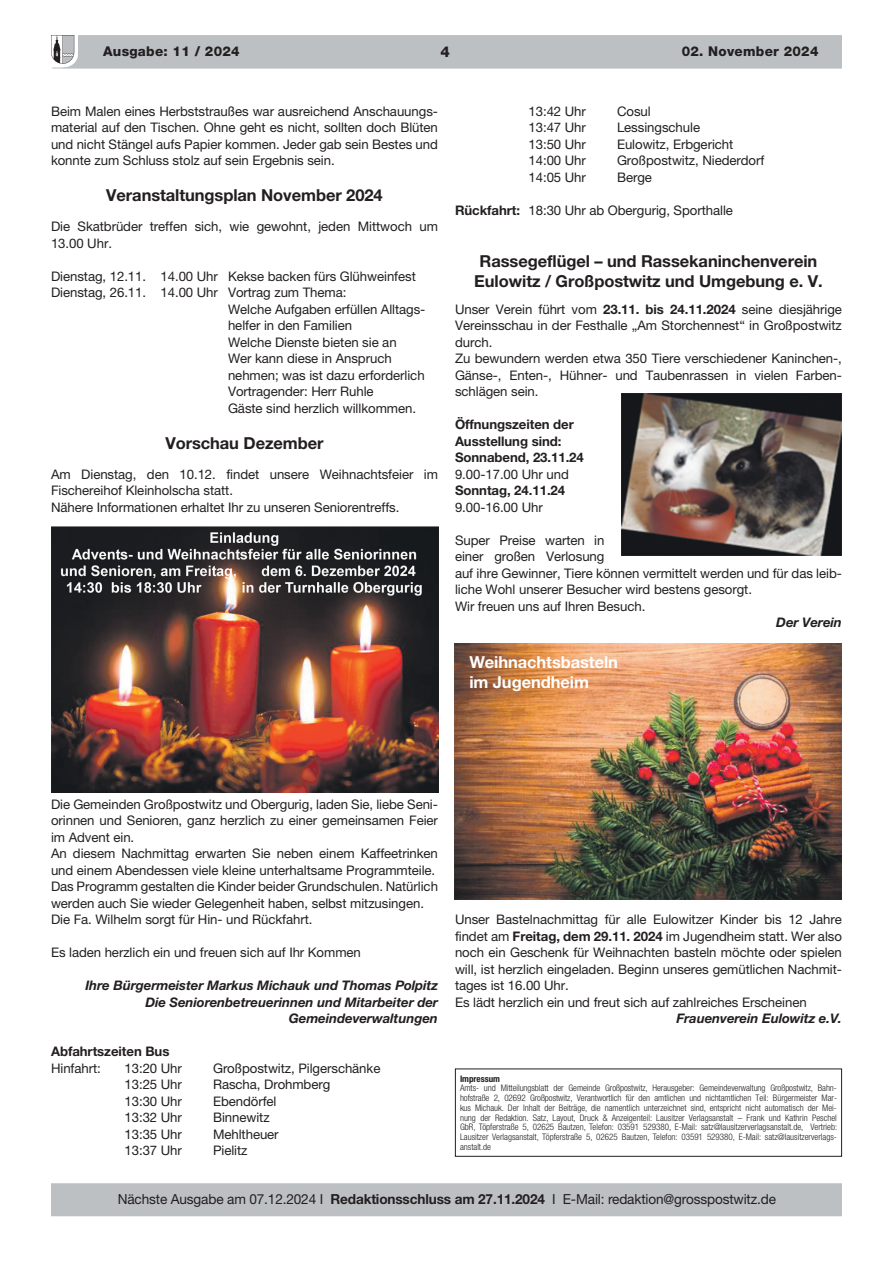
<style>
.page{position:relative;width:893px;height:1263px;background:#fff}
.page>*{position:absolute;margin:0;border:0;box-sizing:border-box;transform-origin:0 0}
.t1{font:700 16.5px/19.5px "Helvetica Neue LT Std";letter-spacing:-.005em;color:#231f20;text-align:center}
.t2{font:700 16.5px/19.5px "Helvetica Neue LT Std";letter-spacing:-.005em;color:#fff}
.t3{font:800 15px "Helvetica Neue LT Std";color:#231f20}
.t4{font:13.8px "Helvetica Neue LT Std";letter-spacing:-.01em;color:#231f20}
.t5{font:800 13.5px "Helvetica Neue LT Std";letter-spacing:.02em;color:#231f20}
.t6{font:13.2px/16.5px "Helvetica Neue LT Std";letter-spacing:-.005em;color:#231f20}
.t7{font:italic 700 13.2px/16.5px "Helvetica Neue LT Std";letter-spacing:-.005em;color:#231f20;text-align:right}
.t8{font:700 13.2px/16.5px "Helvetica Neue LT Std";letter-spacing:-.005em;color:#231f20}
.t9{font:300 condensed 9px/9.8px "Helvetica Neue LT Std";color:#231f20;text-align:justify}
.t10{font:700 condensed 9px "Helvetica Neue LT Std";color:#231f20}
.s1{font-weight:700}
</style>
<div class="page">
<div style="left:63px;top:35px;width:779px;height:33px;background:#bcc0c3"></div>
<svg style="left:51px;top:35px;width:27px;height:32px"></svg>
<hr style="left:52px;top:68px;width:790px;height:1px;background:#bcc0c3">
<div style="left:51px;top:1183px;width:791px;height:33px;background:#bcc0c3"></div>
<img style="left:51px;top:526px;width:387px;height:266px">
<img style="left:621px;top:393px;width:221px;height:162px">
<img style="left:454px;top:643px;width:387px;height:257px">
<div style="left:455px;top:1068px;width:387px;height:89px;border:1px solid #231f20"></div>
<p class="t5" style="left:103px;top:44px;width:138px">Ausgabe: 11 / 2024</p>
<p class="t3" style="left:441px;top:43px;width:11px">4</p>
<p class="t5" style="left:682px;top:44px;width:138px">02. November 2024</p>
<p class="t6" style="left:51px;top:102px;width:388px;text-align:justify">Beim Malen eines Herbststraußes war ausreichend Anschauungs&shy;material auf den Tischen. Ohne geht es nicht, sollten doch Blüten und nicht Stängel aufs Papier kommen. Jeder gab sein Bestes und konnte zum Schluss stolz auf sein Ergebnis sein.</p>
<p class="t1" style="left:106px;top:185px;width:278px">Veranstaltungsplan November 2024</p>
<p class="t6" style="left:51px;top:218px;width:388px">Die Skatbrüder treffen sich, wie gewohnt, jeden Mittwoch um<br>13.00 Uhr.</p>
<p class="t6" style="left:51px;top:267px;width:366px">Dienstag, 12.11. 14.00 Uhr Kekse backen fürs Glühweinfest</p>
<p class="t6" style="left:51px;top:284px;width:297px">Dienstag, 26.11. 14.00 Uhr Vortrag zum Thema:</p>
<p class="t6" style="left:228px;top:300px;width:199px">Welche Aufgaben erfüllen Alltags-</p>
<p class="t6" style="left:228px;top:317px;width:126px">helfer in den Familien</p>
<p class="t6" style="left:228px;top:333px;width:170px">Welche Dienste bieten sie an</p>
<p class="t6" style="left:228px;top:350px;width:165px">Wer kann diese in Anspruch</p>
<p class="t6" style="left:228px;top:366px;width:198px">nehmen; was ist dazu erforderlich</p>
<p class="t6" style="left:228px;top:383px;width:147px">Vortragender: Herr Ruhle</p>
<p class="t6" style="left:228px;top:399px;width:189px">Gäste sind herzlich willkommen.</p>
<p class="t1" style="left:165px;top:433px;width:160px">Vorschau Dezember</p>
<p class="t6" style="left:51px;top:465px;width:388px">Am Dienstag, den 10.12. findet unsere Weihnachtsfeier im<br>Fischereihof Kleinholscha statt.<br>Nähere Informationen erhaltet Ihr zu unseren Seniorentreffs.</p>
<p class="t6" style="left:528px;top:102px;width:59px">13:42 Uhr</p>
<p class="t6" style="left:617px;top:102px;width:35px">Cosul</p>
<p class="t6" style="left:528px;top:119px;width:59px">13:47 Uhr</p>
<p class="t6" style="left:617px;top:119px;width:85px">Lessingschule</p>
<p class="t6" style="left:528px;top:135px;width:59px">13:50 Uhr</p>
<p class="t6" style="left:617px;top:135px;width:118px">Eulowitz, Erbgericht</p>
<p class="t6" style="left:528px;top:152px;width:59px">14:00 Uhr</p>
<p class="t6" style="left:617px;top:152px;width:149px">Großpostwitz, Niederdorf</p>
<p class="t6" style="left:528px;top:168px;width:59px">14:05 Uhr</p>
<p class="t6" style="left:617px;top:168px;width:36px">Berge</p>
<p class="t6" style="left:455px;top:201px;width:279px"><span class="s1">Rückfahrt:</span> 18:30 Uhr ab Obergurig, Sporthalle</p>
<p class="t1" style="left:474px;top:251px;width:350px">Rassegeflügel – und Rassekaninchenverein<br>Eulowitz / Großpostwitz und Umgebung e. V.</p>
<p class="t6" style="left:455px;top:300px;width:388px">Unser Verein führt vom <span class="s1">23.11. bis 24.11.2024</span> seine diesjährige Vereinsschau in der Festhalle „Am Storchennest“ in Großpostwitz durch.<br>Zu bewundern werden etwa 350 Tiere verschiedener Kaninchen-, Gänse-, Enten-, Hühner- und Taubenrassen in vielen Farben&shy;schlägen sein.</p>
<p class="t8" style="left:455px;top:416px;width:130px">Öffnungszeiten der<br>Ausstellung sind:<br>Sonnabend, 23.11.24</p>
<p class="t6" style="left:455px;top:465px;width:115px">9.00-17.00 Uhr und</p>
<p class="t8" style="left:455px;top:482px;width:112px">Sonntag, 24.11.24</p>
<p class="t6" style="left:455px;top:498px;width:89px">9.00-16.00 Uhr</p>
<p class="t6" style="left:455px;top:531px;width:388px">Super Preise warten in<br>einer großen Verlosung<br>auf ihre Gewinner, Tiere können vermittelt werden und für das leib&shy;liche Wohl unserer Besucher wird bestens gesorgt.<br>Wir freuen uns auf Ihren Besuch.</p>
<p class="t7" style="left:776px;top:614px;width:67px">Der Verein</p>
<p class="t2" style="left:469px;top:652px;width:150px">Weihnachtsbasteln im Jugendheim</p>
<p class="t6" style="left:51px;top:795px;width:388px">Die Gemeinden Großpostwitz und Obergurig, laden Sie, liebe Seni&shy;orinnen und Senioren, ganz herzlich zu einer gemeinsamen Feier im Advent ein.<br>An diesem Nachmittag erwarten Sie neben einem Kaffeetrinken und einem Abendessen viele kleine unterhaltsame Programmteile.<br>Das Programm gestalten die Kinder beider Grundschulen. Natürlich werden auch Sie wieder Gelegenheit haben, selbst mitzusingen.<br>Die Fa. Wilhelm sorgt für Hin- und Rückfahrt.</p>
<p class="t6" style="left:51px;top:944px;width:311px">Es laden herzlich ein und freuen sich auf Ihr Kommen</p>
<p class="t7" style="left:85px;top:977px;width:354px">Ihre Bürgermeister Markus Michauk und Thomas Polpitz<br>Die Seniorenbetreuerinnen und Mitarbeiter der<br>Gemeindeverwaltungen</p>
<p class="t8" style="left:51px;top:1043px;width:120px">Abfahrtszeiten Bus</p>
<p class="t6" style="left:51px;top:1059px;width:51px">Hinfahrt:</p>
<p class="t6" style="left:125px;top:1059px;width:59px">13:20 Uhr</p>
<p class="t6" style="left:213px;top:1059px;width:169px">Großpostwitz, Pilgerschänke</p>
<p class="t6" style="left:125px;top:1076px;width:59px">13:25 Uhr</p>
<p class="t6" style="left:213px;top:1076px;width:119px">Rascha, Drohmberg</p>
<p class="t6" style="left:125px;top:1092px;width:59px">13:30 Uhr</p>
<p class="t6" style="left:213px;top:1092px;width:65px">Ebendörfel</p>
<p class="t6" style="left:125px;top:1109px;width:59px">13:32 Uhr</p>
<p class="t6" style="left:213px;top:1109px;width:58px">Binnewitz</p>
<p class="t6" style="left:125px;top:1125px;width:59px">13:35 Uhr</p>
<p class="t6" style="left:213px;top:1125px;width:67px">Mehltheuer</p>
<p class="t6" style="left:125px;top:1142px;width:59px">13:37 Uhr</p>
<p class="t6" style="left:213px;top:1142px;width:36px">Pielitz</p>
<p class="t6" style="left:455px;top:911px;width:388px">Unser Bastelnachmittag für alle Eulowitzer Kinder bis 12 Jahre findet am <span class="s1">Freitag, dem 29.11. 2024</span> im Jugendheim statt. Wer also noch ein Geschenk für Weihnachten basteln möchte oder spielen will, ist herzlich eingeladen. Beginn unseres gemütlichen Nachmit&shy;tages ist 16.00 Uhr.<br>Es lädt herzlich ein und freut sich auf zahlreiches Erscheinen</p>
<p class="t7" style="left:676px;top:1010px;width:167px">Frauenverein Eulowitz e.V.</p>
<p class="t10" style="left:460px;top:1073px;width:42px">Impressum</p>
<p class="t9" style="left:460px;top:1083px;width:379px">Amts- und Mitteilungsblatt der Gemeinde Großpostwitz, Herausgeber: Gemeindeverwaltung Großpostwitz, Bahn&shy;hofstraße 2, 02692 Großpostwitz, Verantwortlich für den amtlichen und nichtamtlichen Teil: Bürgermeister Mar&shy;kus Michauk. Der Inhalt der Beiträge, die namentlich unterzeichnet sind, entspricht nicht automatisch der Mei&shy;nung der Redaktion. Satz, Layout, Druck &amp; Anzeigenteil: Lausitzer Verlagsanstalt – Frank und Kathrin Peschel GbR, Töpferstraße 5, 02625 Bautzen, Telefon: 03591 529380, E-Mail: satz@lausitzerverlagsanstalt.de, Vertrieb:<br>Lausitzer Verlagsanstalt, Töpferstraße 5, 02625 Bautzen, Telefon: 03591 529380, E-Mail: satz@lausitzerverlags&shy;anstalt.de</p>
<p class="t4" style="left:118px;top:1190px;width:660px">Nächste Ausgabe am 07.12.2024 I <span class="s1">Redaktionsschluss am 27.11.2024</span> I E-Mail: redaktion@grosspostwitz.de</p>
</div>
